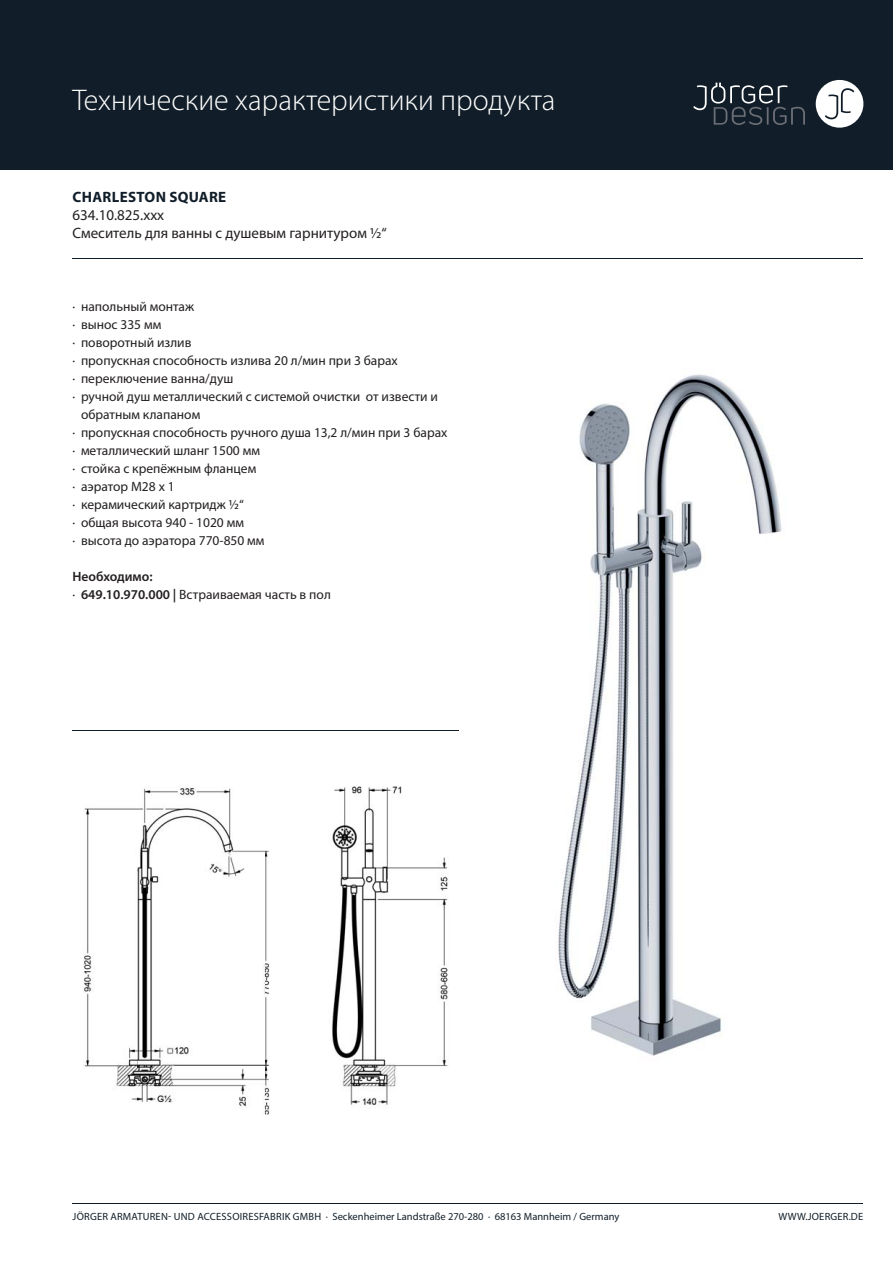
<style>
.page{position:relative;width:893px;height:1263px;background:#fff}
.page>*{position:absolute;margin:0;border:0;box-sizing:border-box;transform-origin:0 0}
.t1{font:300 30px "Myriad Pro";color:#fff}
.t2{font:15px "Myriad Pro";color:#231f20}
.t3{font:700 15px "Myriad Pro";letter-spacing:.02em;color:#111e29}
.t4{font:13.5px "Myriad Pro";color:#231f20}
.t5{font:600 13.5px/18px "Myriad Pro";color:#231f20}
.t6{font:10.5px "Myriad Pro";letter-spacing:.005em;color:#111e29}
.s1{font-weight:400}
</style>
<div class="page">
<div style="left:0;top:0;width:893px;height:169px;background:#111e29"></div>
<div style="left:816px;top:80px;width:47px;height:48px;background:#fff;border-radius:50%"></div>
<svg style="left:825px;top:88px;width:29px;height:31px"></svg>
<svg style="left:693px;top:83px;width:112px;height:42px"></svg>
<hr style="left:72px;top:1203px;width:791px;height:1px;background:#111e29">
<hr style="left:72px;top:258px;width:791px;height:1px;background:#111e29">
<hr style="left:72px;top:730px;width:387px;height:1px;background:#111e29">
<img style="left:558px;top:374px;width:224px;height:682px">
<img style="left:83px;top:786px;width:366px;height:329px">
<h1 class="t1" style="left:72px;top:89px;width:484px">Технические характеристики продукта</h1>
<p class="t3" style="left:73px;top:191px;width:155px">CHARLESTON SQUARE</p>
<p class="t2" style="left:72px;top:210px;width:93px">634.10.825.xxx</p>
<p class="t2" style="left:72px;top:227px;width:316px">Смеситель для ванны с душевым гарнитуром ½“</p>
<p class="t4" style="left:72px;top:302px;width:123px">· напольный монтаж</p>
<p class="t4" style="left:72px;top:320px;width:90px">· вынос 335 мм</p>
<p class="t4" style="left:72px;top:338px;width:120px">· поворотный излив</p>
<p class="t4" style="left:72px;top:356px;width:327px">· пропускная способность излива 20 л/мин при 3 барах</p>
<p class="t4" style="left:72px;top:374px;width:162px">· переключение ванна/душ</p>
<p class="t4" style="left:72px;top:392px;width:367px">· ручной душ металлический с системой очистки от извести и</p>
<p class="t4" style="left:81px;top:410px;width:121px">обратным клапаном</p>
<p class="t4" style="left:72px;top:428px;width:376px">· пропускная способность ручного душа 13,2 л/мин при 3 барах</p>
<p class="t4" style="left:72px;top:446px;width:189px">· металлический шланг 1500 мм</p>
<p class="t4" style="left:72px;top:464px;width:185px">· стойка с крепёжным фланцем</p>
<p class="t4" style="left:72px;top:482px;width:104px">· аэратор M28 x 1</p>
<p class="t4" style="left:72px;top:500px;width:173px">· керамический картридж ½“</p>
<p class="t4" style="left:72px;top:518px;width:173px">· общая высота 940 - 1020 мм</p>
<p class="t4" style="left:72px;top:536px;width:194px">· высота до аэратора 770-850 мм</p>
<p class="t5" style="left:72px;top:569px;width:260px">Необходимо:<br><span class="s1">·</span> 649.10.970.000 | <span class="s1">Встраиваемая часть в пол</span></p>
<p class="t6" style="left:73px;top:1213px;width:548px">JÖRGER ARMATUREN- UND ACCESSOIRESFABRIK GMBH · Seckenheimer Landstraße 270-280 · 68163 Mannheim / Germany</p>
<p class="t6" style="left:778px;top:1213px;width:86px">WWW.JOERGER.DE</p>
</div>
